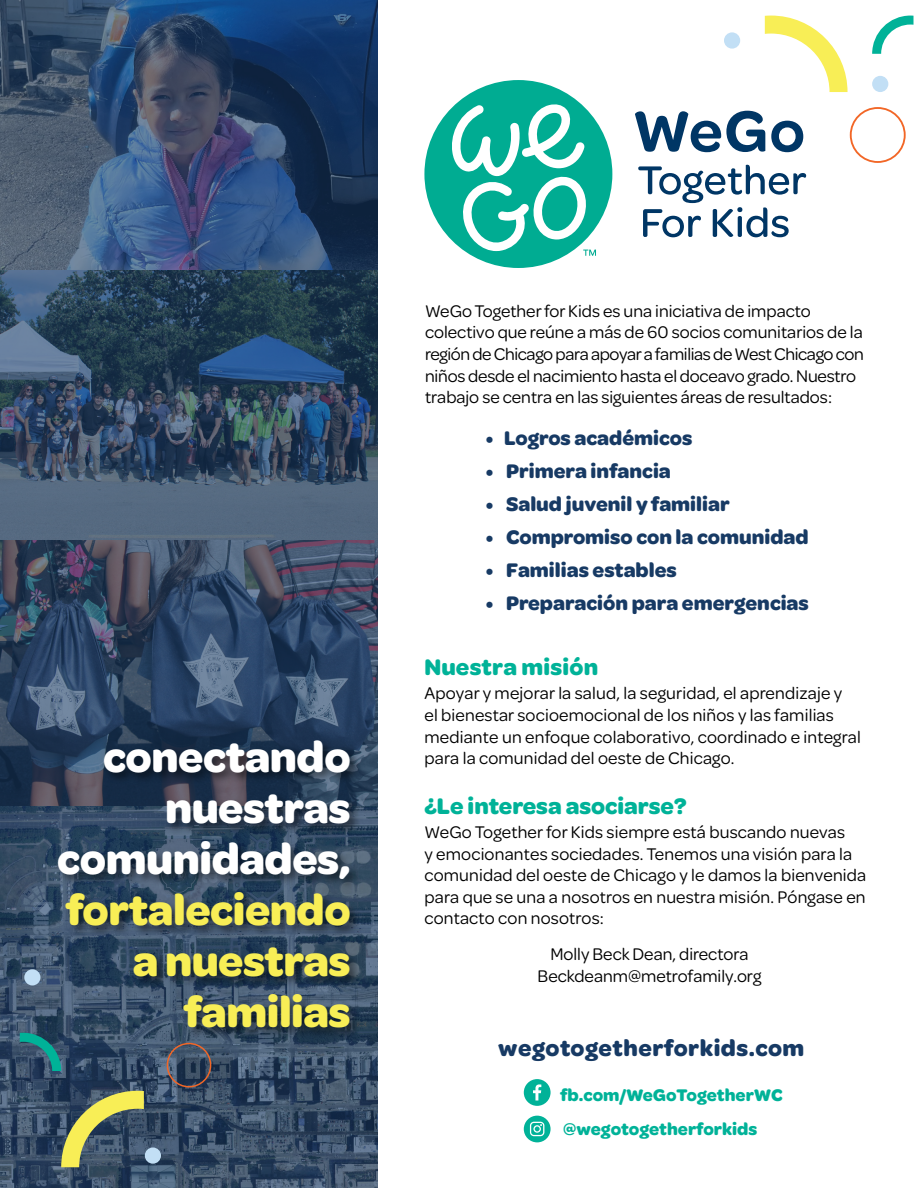
<style>
.page{position:relative;width:918px;height:1188px;background:#fff}
.page>*{position:absolute;margin:0;border:0;box-sizing:border-box;transform-origin:0 0}
.t1{font:700 45px/51px "Omnes";letter-spacing:-.01em;color:#fff;text-align:right}
.t2{font:700 45px/51px "Omnes";letter-spacing:-.01em;color:#f8ee56;text-align:right}
.t3{font:700 24px "Omnes";color:#00b298}
.t4{font:700 24px "Omnes";letter-spacing:.02em;color:#173a64}
.t5{font:700 21px "Omnes";color:#173a64}
.t6{font:18px/21.6px "Omnes";letter-spacing:.01em;color:#000}
.t7{font:700 18px/34.5px "Omnes";color:#00b298}
</style>
<div class="page">
<svg style="left:0;top:0;width:378px;height:1188px;background:#354b68"></svg>
<div style="left:524px;top:1079px;width:27px;height:27px;background:#00b298;border-radius:50%"></div>
<svg style="left:533px;top:1084px;width:8px;height:17px"></svg>
<svg style="left:524px;top:1116px;width:27px;height:26px"></svg>
<svg style="left:530px;top:1122px;width:14px;height:14px"></svg>
<svg style="left:635px;top:111px;width:130px;height:41px"></svg>
<svg style="left:771px;top:121px;width:32px;height:31px"></svg>
<svg style="left:638px;top:165px;width:168px;height:72px"></svg>
<div style="left:424px;top:80px;width:188px;height:188px;background:#00ac92;border-radius:50%"></div>
<svg style="left:450px;top:103px;width:146px;height:153px"></svg>
<svg style="left:61px;top:1091px;width:83px;height:76px;background:#758060"></svg>
<div style="left:167px;top:1043px;width:44px;height:45px;border:2px solid #f26727;border-radius:50%"></div>
<div style="left:24px;top:969px;width:17px;height:17px;background:#c2dff5;border-radius:50%"></div>
<svg style="left:20px;top:1033px;width:41px;height:38px;background:#246d76"></svg>
<svg style="left:765px;top:16px;width:83px;height:76px"></svg>
<div style="left:850px;top:107px;width:56px;height:56px;border:2px solid #f26727;border-radius:50%"></div>
<div style="left:872px;top:76px;width:16px;height:16px;background:#c2dff5;border-radius:50%"></div>
<svg style="left:872px;top:16px;width:42px;height:38px"></svg>
<div style="left:55px;top:738px;width:307px;height:303px;background:#000;opacity:.5"></div>
<div style="left:145px;top:1147px;width:16px;height:17px;background:#c2dff5;border-radius:50%"></div>
<div style="left:724px;top:32px;width:16px;height:17px;background:#c2dff5;border-radius:50%"></div>
<h1 class="t1" style="left:57px;top:729px;width:295px">conectando nuestras comunidades,</h1>
<h1 class="t2" style="left:65px;top:882px;width:287px">fortaleciendo a nuestras familias</h1>
<p class="t6" style="left:425px;top:299px;width:440px">WeGo Together for Kids es una iniciativa de impacto colectivo que reúne a más de 60 socios comunitarios de la región de Chicago para apoyar a familias de West Chicago con niños desde el nacimiento hasta el doceavo grado. Nuestro trabajo se centra en las siguientes áreas de resultados:</p>
<p class="t5" style="left:486px;top:423px;width:208px">• Logros académicos</p>
<p class="t5" style="left:486px;top:456px;width:187px">• Primera infancia</p>
<p class="t5" style="left:486px;top:489px;width:245px">• Salud juvenil y familiar</p>
<p class="t5" style="left:486px;top:522px;width:324px">• Compromiso con la comunidad</p>
<p class="t5" style="left:486px;top:555px;width:193px">• Familias estables</p>
<p class="t5" style="left:486px;top:588px;width:325px">• Preparación para emergencias</p>
<h2 class="t3" style="left:424px;top:650px;width:175px">Nuestra misión</h2>
<p class="t6" style="left:424px;top:682px;width:438px">Apoyar y mejorar la salud, la seguridad, el aprendizaje y<br>el bienestar socioemocional de los niños y las familias mediante un enfoque colaborativo, coordinado e integral para la comunidad del oeste de Chicago.</p>
<h2 class="t3" style="left:424px;top:789px;width:264px">¿Le interesa asociarse?</h2>
<p class="t6" style="left:424px;top:820px;width:443px">WeGo Together for Kids siempre está buscando nuevas<br>y emocionantes sociedades. Tenemos una visión para la comunidad del oeste de Chicago y le damos la bienvenida para que se una a nosotros en nuestra misión. Póngase en contacto con nosotros:</p>
<p class="t6" style="left:538px;top:943px;width:225px;text-align:center">Molly Beck Dean, directora<br>Beckdeanm@metrofamily.org</p>
<h2 class="t4" style="left:498px;top:1031px;width:308px">wegotogetherforkids.com</h2>
<p class="t7" style="left:560px;top:1077px;width:224px">fb.com/WeGoTogetherWC @wegotogetherforkids</p>
</div>
